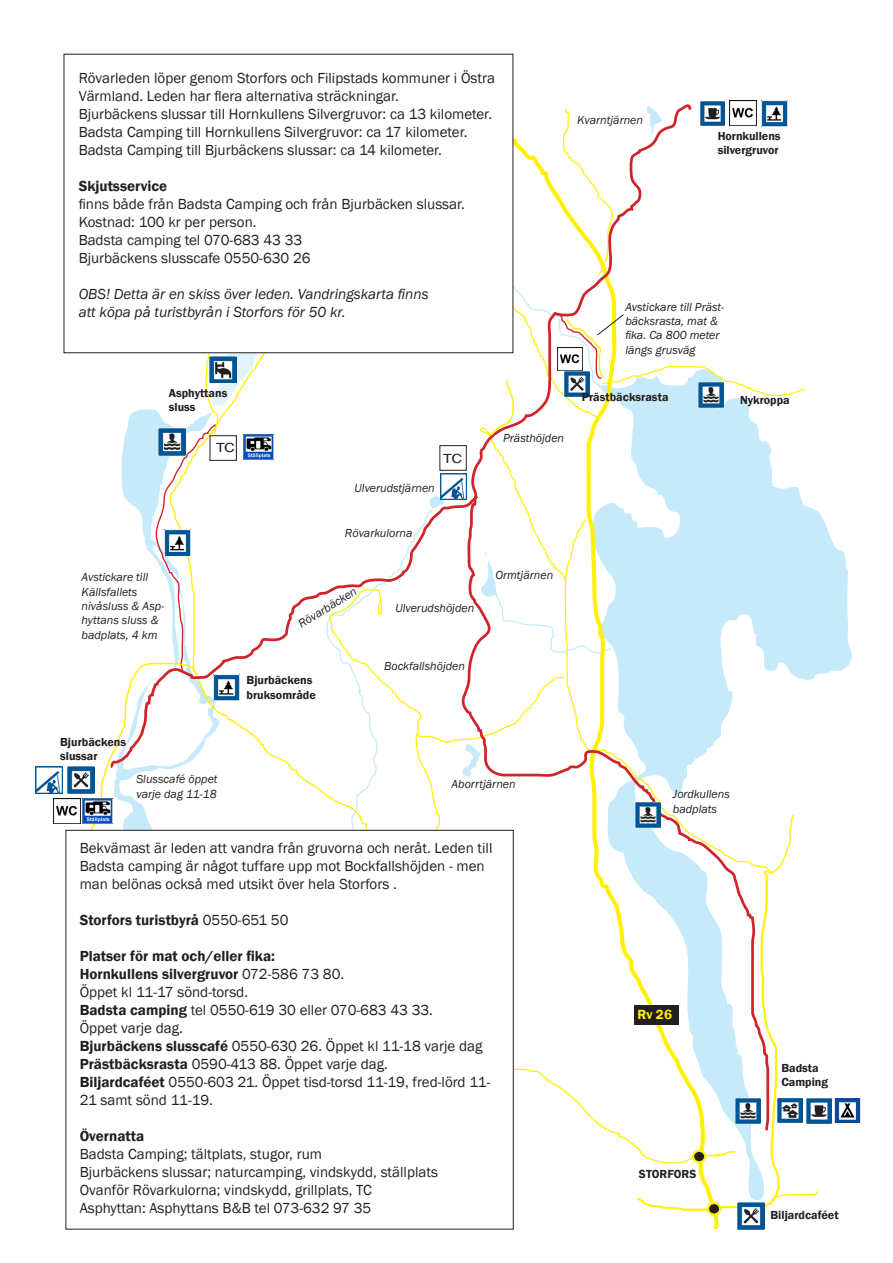
<style>
.page{position:relative;width:893px;height:1263px;background:#fff}
.page>*{position:absolute;margin:0;border:0;box-sizing:border-box;transform-origin:0 0}
.t1{font:15px/18px "Franklin Gothic";color:#231f20}
.t2{font:600 15px "Franklin Gothic";color:#231f20}
.t3{font:italic 15px "Franklin Gothic";color:#231f20}
.t4{font:600 13.65px "Franklin Gothic";color:#fff101}
.t5{font:13.5px "Franklin Gothic";color:#231f20;scale:1.33 1}
.t6{font:italic 12px/14.4px "Franklin Gothic";color:#231f20}
.t7{font:600 12px/14.4px "Franklin Gothic";color:#231f20}
.s1{font-weight:400}
.s2{font-weight:600}
</style>
<div class="page">
<svg style="left:802px;top:506px;width:50px;height:618px"></svg>
<img style="left:68px;top:766px;width:17px;height:27px">
<img style="left:700px;top:101px;width:25px;height:4px">
<img style="left:806px;top:1098px;width:25px;height:25px">
<svg style="left:711px;top:1215px;width:8px;height:15px"></svg>
<svg style="left:635px;top:995px;width:145px;height:220px"></svg>
<svg style="left:772px;top:1190px;width:46px;height:11px"></svg>
<svg style="left:85px;top:352px;width:141px;height:478px"></svg>
<img style="left:35px;top:766px;width:27px;height:27px">
<img style="left:53px;top:799px;width:27px;height:25px">
<img style="left:730px;top:101px;width:27px;height:4px">
<img style="left:761px;top:100px;width:26px;height:5px">
<img style="left:778px;top:1098px;width:24px;height:25px">
<img style="left:834px;top:1098px;width:26px;height:25px">
<img style="left:82px;top:798px;width:30px;height:26px">
<img style="left:243px;top:434px;width:30px;height:26px">
<div style="left:708px;top:1203px;width:12px;height:11px;background:#231f20;border-radius:50%"></div>
<div style="left:707px;top:1202px;width:14px;height:13px;border:2px solid #fff101;border-radius:50%"></div>
<svg style="left:705px;top:1149px;width:32px;height:8px"></svg>
<img style="left:164px;top:530px;width:26px;height:26px">
<img style="left:213px;top:675px;width:27px;height:26px">
<div style="left:210px;top:435px;width:27px;height:26px;border:1px solid #231f20"></div>
<img style="left:738px;top:1202px;width:27px;height:27px">
<img style="left:209px;top:356px;width:27px;height:27px">
<svg style="left:325px;top:105px;width:481px;height:890px"></svg>
<p class="t1" style="left:79px;top:69px;width:418px">Rövarleden löper genom Storfors och Filipstads kommuner i Östra<br>Värmland. Leden har flera alternativa sträckningar.</p>
<p class="t1" style="left:79px;top:105px;width:415px">Bjurbäckens slussar till Hornkullens Silvergruvor: ca 13 kilometer.</p>
<p class="t1" style="left:79px;top:123px;width:390px">Badsta Camping till Hornkullens Silvergruvor: ca 17 kilometer.</p>
<p class="t1" style="left:79px;top:141px;width:365px">Badsta Camping till Bjurbäckens slussar: ca 14 kilometer.</p>
<p class="t2" style="left:79px;top:177px;width:90px">Skjutsservice</p>
<p class="t1" style="left:79px;top:195px;width:388px">finns både från Badsta Camping och från Bjurbäcken slussar.</p>
<p class="t1" style="left:79px;top:213px;width:179px">Kostnad: 100 kr per person.</p>
<p class="t1" style="left:79px;top:231px;width:225px">Badsta camping tel 070-683 43 33</p>
<p class="t1" style="left:79px;top:249px;width:234px">Bjurbäckens slusscafe 0550-630 26</p>
<p class="t3" style="left:79px;top:284px;width:351px">OBS! Detta är en skiss över leden. Vandringskarta finns</p>
<p class="t3" style="left:79px;top:302px;width:268px">att köpa på turistbyrån i Storfors för 50 kr.</p>
<p class="t7" style="left:169px;top:386px;width:60px">Asphyttans sluss</p>
<p class="t5" style="left:216px;top:439px;width:16px">TC</p>
<p class="t6" style="left:355px;top:481px;width:82px">Ulverudstjärnen</p>
<p class="t5" style="left:443px;top:450px;width:16px">TC</p>
<p class="t6" style="left:345px;top:526px;width:69px">Rövarkulorna</p>
<p class="t6" style="left:82px;top:570px;width:84px">Avstickare till<br>Källsfallets nivåsluss &amp; Asp&shy;hyttans sluss &amp; badplats, 4 km</p>
<p class="t6" style="left:296px;top:619px;width:68px;rotate:-32deg">Rövarbäcken</p>
<p class="t7" style="left:247px;top:673px;width:71px">Bjurbäckens bruksområde</p>
<p class="t6" style="left:395px;top:601px;width:80px">Ulverudshöjden</p>
<p class="t6" style="left:384px;top:659px;width:82px">Bockfallshöjden</p>
<p class="t6" style="left:503px;top:431px;width:63px">Prästhöjden</p>
<p class="t6" style="left:495px;top:568px;width:59px">Ormtjärnen</p>
<p class="t6" style="left:577px;top:113px;width:68px">Kvarntjärnen</p>
<p class="t7" style="left:718px;top:129px;width:64px">Hornkullens silvergruvor</p>
<p class="t6" style="left:625px;top:299px;width:100px">Avstickare till Präst&shy;bäcksrasta, mat &amp; fika. Ca 800 meter längs grusväg</p>
<p class="t7" style="left:582px;top:390px;width:88px">Prästbäcksrasta</p>
<p class="t7" style="left:740px;top:393px;width:51px">Nykroppa</p>
<p class="t7" style="left:60px;top:735px;width:68px">Bjurbäckens slussar</p>
<p class="t6" style="left:136px;top:772px;width:83px">Slusscafé öppet varje dag 11-18</p>
<p class="t6" style="left:452px;top:777px;width:66px">Aborrtjärnen</p>
<p class="t1" style="left:80px;top:839px;width:414px">Bekvämast är leden att vandra från gruvorna och neråt. Leden till<br>Badsta camping är något tuffare upp mot Bockfallshöjden - men man belönas också med utsikt över hela Storfors .</p>
<p class="t2" style="left:80px;top:910px;width:210px">Storfors turistbyrå <span class="s1">0550-651 50</span></p>
<p class="t2" style="left:80px;top:946px;width:197px">Platser för mat och/eller fika:</p>
<p class="t2" style="left:80px;top:964px;width:266px">Hornkullens silvergruvor <span class="s1">072-586 73 80.</span></p>
<p class="t1" style="left:80px;top:983px;width:170px">Öppet kl 11-17 sönd-torsd.</p>
<p class="t1" style="left:80px;top:1001px;width:355px"><span class="s2">Badsta camping</span> tel 0550-619 30 eller 070-683 43 33.</p>
<p class="t1" style="left:80px;top:1019px;width:105px">Öppet varje dag.</p>
<p class="t1" style="left:80px;top:1037px;width:404px"><span class="s2">Bjurbäckens slusscafé</span> 0550-630 26. Öppet kl 11-18 varje dag</p>
<p class="t1" style="left:80px;top:1055px;width:310px"><span class="s2">Prästbäcksrasta</span> 0590-413 88. Öppet varje dag.</p>
<p class="t1" style="left:80px;top:1073px;width:412px"><span class="s2">Biljardcaféet</span> 0550-603 21. Öppet tisd-torsd 11-19, fred-lörd 11-<br>21 samt sönd 11-19.</p>
<p class="t2" style="left:80px;top:1126px;width:66px">Övernatta</p>
<p class="t1" style="left:80px;top:1145px;width:244px">Badsta Camping; tältplats, stugor, rum</p>
<p class="t1" style="left:80px;top:1163px;width:360px">Bjurbäckens slussar; naturcamping, vindskydd, ställplats</p>
<p class="t1" style="left:80px;top:1181px;width:293px">Ovanför Rövarkulorna; vindskydd, grillplats, TC</p>
<p class="t1" style="left:80px;top:1199px;width:293px">Asphyttan: Asphyttans B&amp;B tel 073-632 97 35</p>
<p class="t6" style="left:673px;top:787px;width:59px">Jordkullens badplats</p>
<p class="t4" style="left:637px;top:1006px;width:36px">Rv 26</p>
<p class="t7" style="left:639px;top:1166px;width:59px">STORFORS</p>
<p class="t7" style="left:781px;top:1060px;width:39px">Badsta</p>
<p class="t7" style="left:781px;top:1075px;width:48px">Camping</p>
<p class="t7" style="left:770px;top:1208px;width:70px">Biljardcaféet</p>
</div>
